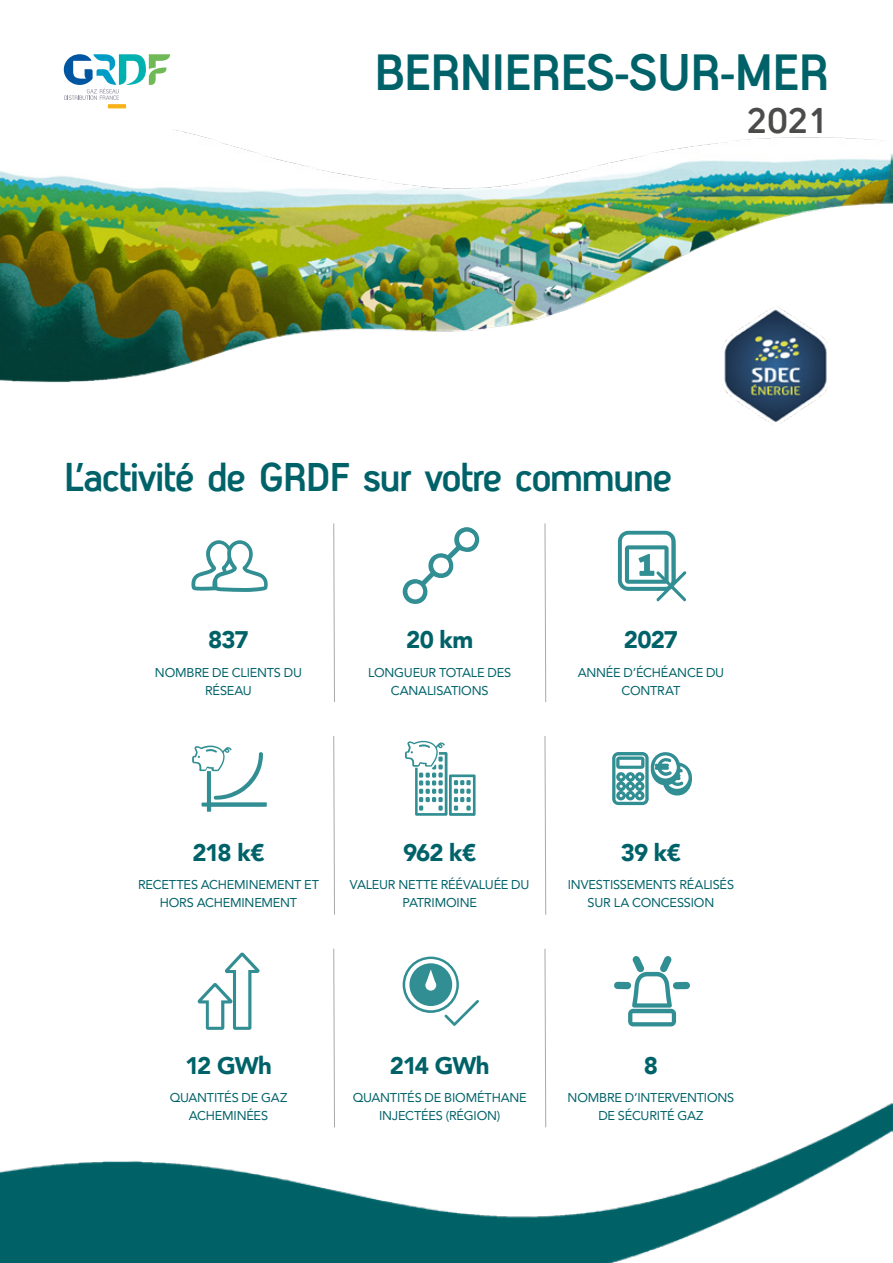
<style>
.page{position:relative;width:893px;height:1263px;background:#fff}
.page>*{position:absolute;margin:0;border:0;box-sizing:border-box;transform-origin:0 0}
.t1{font:700 49.5px "Antagometrica BTW01";letter-spacing:-.025em;color:#006269}
.t2{font:700 39px "Antagometrica BTW01";letter-spacing:-.03em;color:#006269}
.t3{font:700 34.5px "Antagometrica BTW01";color:#4b4b4a}
.t4{font:900 24px "Avenir";letter-spacing:-.045em;color:#006269}
.t5{font:12.75px/18px "Avenir";letter-spacing:-.015em;color:#006269;text-align:center}
</style>
<div class="page">
<img style="left:730px;top:394px;width:93px;height:31px">
<svg style="left:191px;top:540px;width:77px;height:52px"></svg>
<svg style="left:333px;top:523px;width:2px;height:179px"></svg>
<svg style="left:402px;top:527px;width:78px;height:77px"></svg>
<svg style="left:544px;top:523px;width:2px;height:179px"></svg>
<svg style="left:618px;top:531px;width:68px;height:70px"></svg>
<svg style="left:192px;top:745px;width:75px;height:67px"></svg>
<svg style="left:333px;top:736px;width:2px;height:179px"></svg>
<svg style="left:405px;top:740px;width:71px;height:76px"></svg>
<svg style="left:544px;top:736px;width:2px;height:179px"></svg>
<svg style="left:612px;top:752px;width:80px;height:53px"></svg>
<svg style="left:198px;top:952px;width:62px;height:78px"></svg>
<svg style="left:333px;top:948px;width:2px;height:152px"></svg>
<svg style="left:403px;top:956px;width:76px;height:70px"></svg>
<svg style="left:544px;top:948px;width:2px;height:152px"></svg>
<svg style="left:614px;top:956px;width:76px;height:70px"></svg>
<svg style="left:108px;top:104px;width:18px;height:4px"></svg>
<svg style="left:63px;top:54px;width:107px;height:46px"></svg>
<img style="left:0;top:1100px;width:893px;height:163px">
<img style="left:0;top:130px;width:893px;height:264px">
<h1 class="t1" style="left:374px;top:42px;width:457px">BERNIERES-SUR-MER</h1>
<h3 class="t3" style="left:747px;top:100px;width:84px">2021</h3>
<h2 class="t2" style="left:64px;top:454px;width:610px">L’activité de GRDF sur votre commune</h2>
<h3 class="t4" style="left:208px;top:619px;width:42px">837</h3>
<p class="t5" style="left:155px;top:663px;width:149px">NOMBRE DE CLIENTS DU<br>RÉSEAU</p>
<h3 class="t4" style="left:406px;top:619px;width:68px">20 km</h3>
<p class="t5" style="left:368px;top:663px;width:145px">LONGUEUR TOTALE DES<br>CANALISATIONS</p>
<h3 class="t4" style="left:624px;top:619px;width:56px">2027</h3>
<p class="t5" style="left:578px;top:663px;width:148px">ANNÉE D’ÉCHÉANCE DU<br>CONTRAT</p>
<h3 class="t4" style="left:192px;top:832px;width:74px">218 k€</h3>
<p class="t5" style="left:138px;top:875px;width:182px">RECETTES ACHEMINEMENT ET<br>HORS ACHEMINEMENT</p>
<h3 class="t4" style="left:403px;top:832px;width:75px">962 k€</h3>
<p class="t5" style="left:350px;top:875px;width:181px">VALEUR NETTE RÉÉVALUÉE DU<br>PATRIMOINE</p>
<h3 class="t4" style="left:621px;top:832px;width:62px">39 k€</h3>
<p class="t5" style="left:568px;top:875px;width:168px">INVESTISSEMENTS RÉALISÉS<br>SUR LA CONCESSION</p>
<h3 class="t4" style="left:185px;top:1044px;width:88px">12 GWh</h3>
<p class="t5" style="left:170px;top:1088px;width:119px">QUANTITÉS DE GAZ<br>ACHEMINÉES</p>
<h3 class="t4" style="left:390px;top:1044px;width:101px">214 GWh</h3>
<p class="t5" style="left:353px;top:1088px;width:176px">QUANTITÉS DE BIOMÉTHANE<br>INJECTÉES (RÉGION)</p>
<h3 class="t4" style="left:644px;top:1044px;width:16px">8</h3>
<p class="t5" style="left:568px;top:1088px;width:168px">NOMBRE D’INTERVENTIONS<br>DE SÉCURITÉ GAZ</p>
</div>
